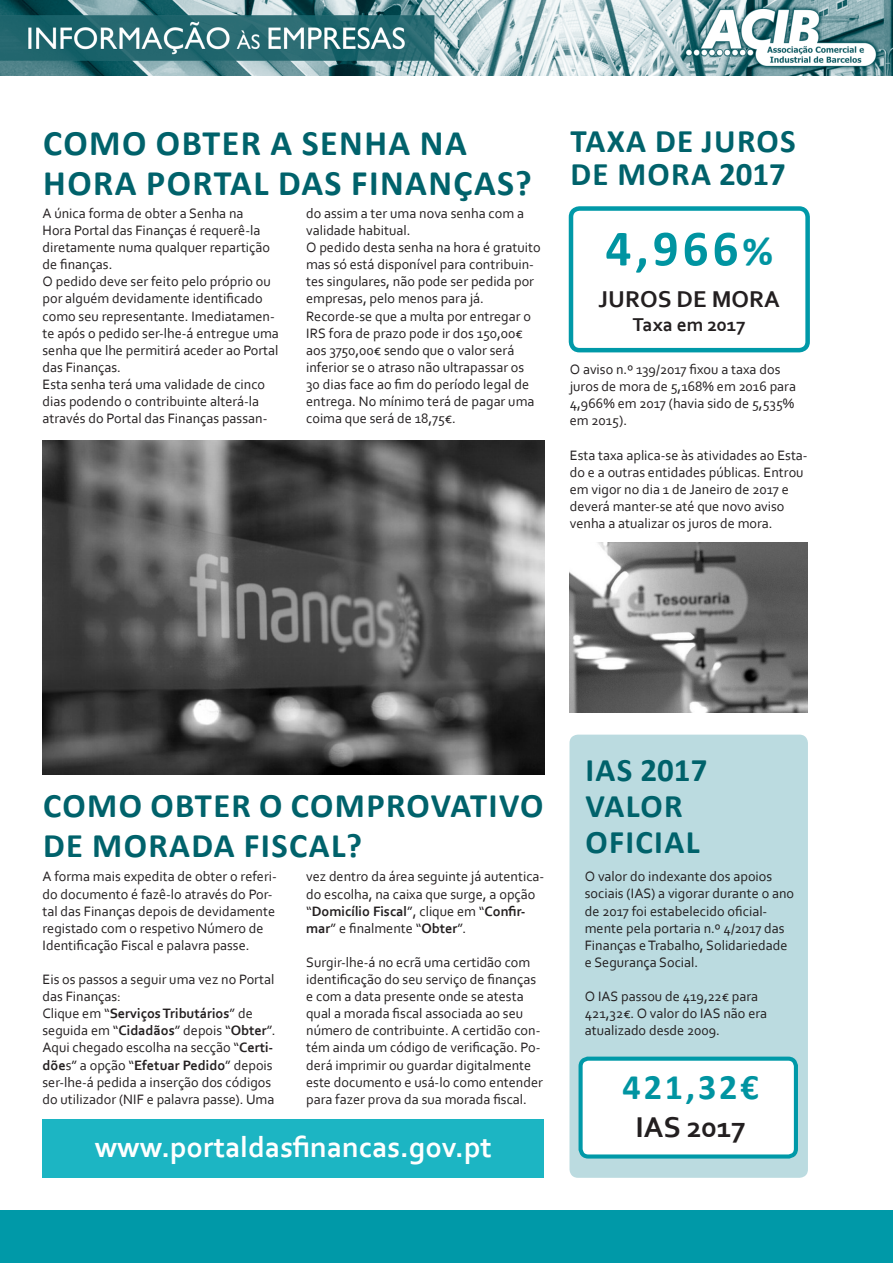
<style>
.page{position:relative;width:893px;height:1263px;background:#fff}
.page>*{position:absolute;margin:0;border:0;box-sizing:border-box;transform-origin:0 0}
.t1{font:700 51px "Calibri";color:#0094a1}
.t2{font:700 36px/40.5px "Calibri";letter-spacing:.04em;color:#00626b}
.t3{font:700 36px "Calibri";color:#0094a1}
.t4{font:700 34.5px/40.5px "Calibri";letter-spacing:.04em;color:#00626b}
.t5{font:700 33px/36px "Calibri";letter-spacing:.04em;color:#00626b}
.t6{font:700 30px "Corbel";color:#fff}
.t7{font:700 30px "Corbel";color:#231f20}
.t8{font:700 24px "Corbel";color:#231f20}
.t9{font:700 19.5px "Corbel";color:#231f20}
.t10{font:14.25px/17.1px "Corbel";color:#231f20}
.s1{font-size:42px}
.s2{font-weight:700}
</style>
<div class="page">
<div style="left:43px;top:1119px;width:501px;height:59px;background:#1cb5c3"></div>
<div style="left:569px;top:735px;width:239px;height:443px;background:#bbdbe0;border-radius:9px"></div>
<div style="left:0;top:1211px;width:893px;height:52px;background:#0099a8"></div>
<img style="left:0;top:0;width:893px;height:76px">
<img style="left:570px;top:543px;width:238px;height:169px">
<div style="left:569px;top:206px;width:241px;height:146px;border:4px solid #0099a8;border-radius:9px"></div>
<div style="left:581px;top:1059px;width:215px;height:97px;background:#fff;border-radius:8px"></div>
<div style="left:578px;top:1056px;width:220px;height:102px;border:4px solid #0099a8;border-radius:8px"></div>
<img style="left:43px;top:440px;width:501px;height:334px">
<h2 class="t2" style="left:43px;top:122px;width:490px">COMO OBTER A SENHA NA<br>HORA PORTAL DAS FINANÇAS?</h2>
<p class="t10" style="left:43px;top:204px;width:238px">A única forma de obter a Senha na<br>Hora Portal das Finanças é requerê-la diretamente numa qualquer repartição de finanças.<br>O pedido deve ser feito pelo próprio ou por alguém devidamente identificado como seu representante. Imediatamen&shy;te após o pedido ser-lhe-á entregue uma senha que lhe permitirá aceder ao Portal das Finanças.<br>Esta senha terá uma validade de cinco dias podendo o contribuinte alterá-la através do Portal das Finanças passan-</p>
<p class="t10" style="left:306px;top:204px;width:236px">do assim a ter uma nova senha com a validade habitual.<br>O pedido desta senha na hora é gratuito mas só está disponível para contribuin&shy;tes singulares, não pode ser pedida por empresas, pelo menos para já.<br>Recorde-se que a multa por entregar o IRS fora de prazo pode ir dos 150,00€ aos 3750,00€ sendo que o valor será inferior se o atraso não ultrapassar os 30 dias face ao fim do período legal de entrega. No mínimo terá de pagar uma coima que será de 18,75€.</p>
<h3 class="t5" style="left:570px;top:125px;width:217px;line-height:33px">TAXA DE JUROS<br>DE MORA 2017</h3>
<h1 class="t1" style="left:605px;top:216px;width:169px">4,966<span class="s1">%</span></h1>
<h3 class="t8" style="left:599px;top:284px;width:183px">JUROS DE MORA</h3>
<h3 class="t9" style="left:633px;top:312px;width:114px">Taxa em 2017</h3>
<p class="t10" style="left:570px;top:361px;width:228px">O aviso n.º 139/2017 fixou a taxa dos juros de mora de 5,168% em 2016 para<br>4,966% em 2017 (havia sido de 5,535% em 2015).</p>
<p class="t10" style="left:570px;top:446px;width:239px">Esta taxa aplica-se às atividades ao Esta&shy;do e a outras entidades públicas. Entrou em vigor no dia 1 de Janeiro de 2017 e deverá manter-se até que novo aviso venha a atualizar os juros de mora.</p>
<h3 class="t4" style="left:43px;top:785px;width:502px">COMO OBTER O COMPROVATIVO<br>DE MORADA FISCAL?</h3>
<p class="t10" style="left:43px;top:868px;width:236px">A forma mais expedita de obter o referi&shy;do documento é fazê-lo através do Por&shy;tal das Finanças depois de devidamente registado com o respetivo Número de Identificação Fiscal e palavra passe.</p>
<p class="t10" style="left:43px;top:970px;width:235px">Eis os passos a seguir uma vez no Portal das Finanças:<br>Clique em “<span class="s2">Serviços Tributários</span>” de seguida em “<span class="s2">Cidadãos</span>” depois “<span class="s2">Obter</span>”.<br>Aqui chegado escolha na secção “<span class="s2">Certi&shy;dõe</span>s” a opção “<span class="s2">Efetuar Pedido</span>” depois ser-lhe-á pedida a inserção dos códigos do utilizador (NIF e palavra passe). Uma</p>
<p class="t10" style="left:306px;top:868px;width:240px">vez dentro da área seguinte já autentica&shy;do escolha, na caixa que surge, a opção “<span class="s2">Domicílio Fiscal</span>”, clique em “<span class="s2">Confir&shy;mar</span>” e finalmente “<span class="s2">Obter</span>”.</p>
<p class="t10" style="left:306px;top:953px;width:238px">Surgir-lhe-á no ecrã uma certidão com identificação do seu serviço de finanças e com a data presente onde se atesta qual a morada fiscal associada ao seu número de contribuinte. A certidão con&shy;tém ainda um código de verificação. Po&shy;derá imprimir ou guardar digitalmente este documento e usá-lo como entender para fazer prova da sua morada fiscal.</p>
<h3 class="t6" style="left:95px;top:1128px;width:399px">www.portaldasfinancas.gov.pt</h3>
<h3 class="t5" style="left:585px;top:752px;width:124px">IAS 2017<br>VALOR<br>OFICIAL</h3>
<p class="t10" style="left:585px;top:868px;width:211px">O valor do indexante dos apoios sociais (IAS) a vigorar durante o ano de 2017 foi estabelecido oficial&shy;mente pela portaria n.º 4/2017 das<br>Finanças e Trabalho, Solidariedade e Segurança Social.</p>
<p class="t10" style="left:585px;top:987px;width:184px">O IAS passou de 419,22€ para<br>421,32€. O valor do IAS não era atualizado desde 2009.</p>
<h2 class="t3" style="left:623px;top:1064px;width:138px">421,32€</h2>
<h3 class="t7" style="left:635px;top:1109px;width:112px">IAS 2017</h3>
</div>
